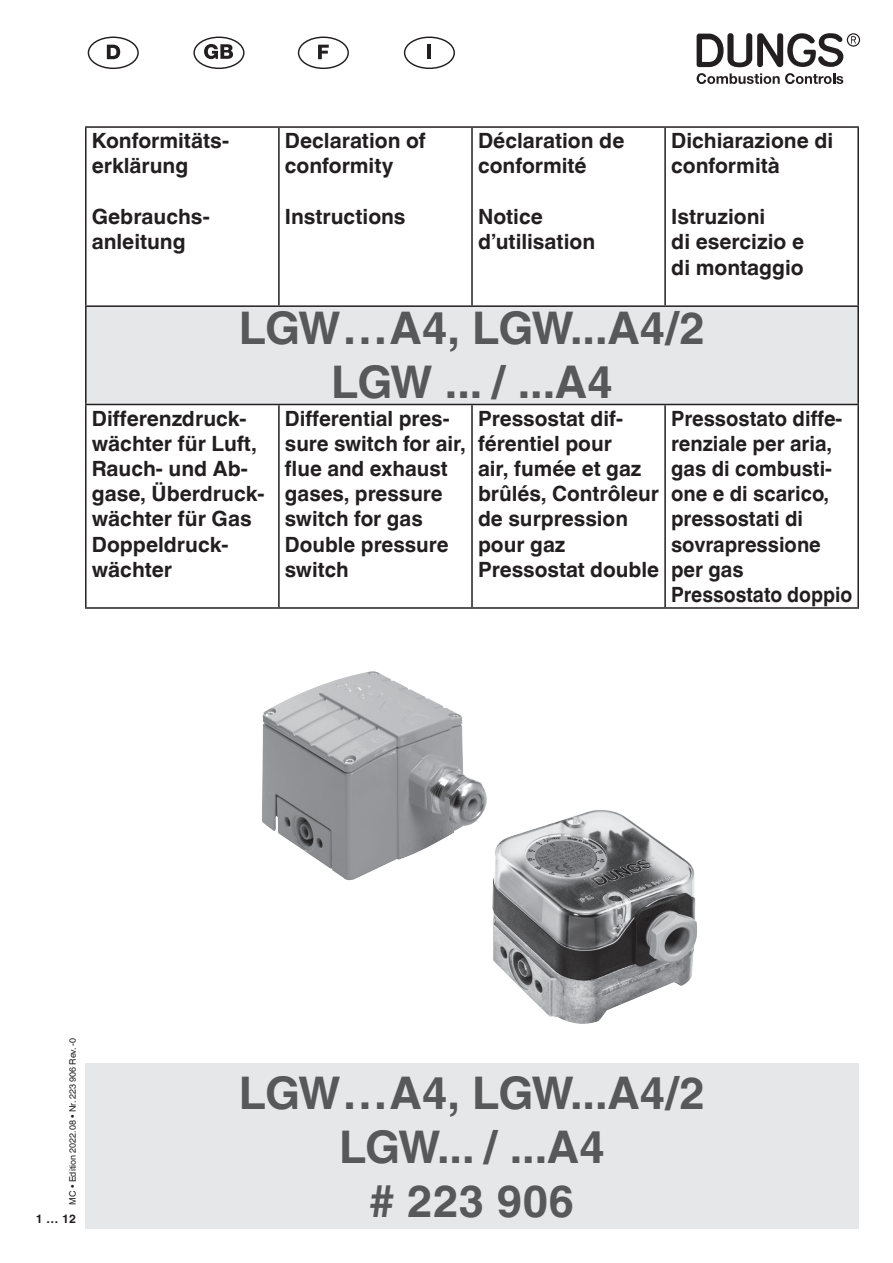
<style>
.page{position:relative;width:893px;height:1263px;background:#fff}
.page>*{position:absolute;margin:0;border:0;box-sizing:border-box;transform-origin:0 0}
.t1{font:700 45px "Helvetica World";letter-spacing:-.015em;color:#57585a}
._8_p_helv-fett{font:700 21px/25.2px "Helvetica World";color:#231f20}
._8_p_helv-fett-2{font:700 21px/25.2px "Helvetica World";color:#231f20;scale:.96 1}
.Ü-S1{font:700 21px "Helvetica World";color:#231f20}
.Ü-Abschnitte{font:700 21px "Helvetica World";color:#231f20}
._10_p_helv_-fett{font:700 21px "Helvetica World";color:#231f20}
._8_p_helv-fett-3{font:700 21px "Helvetica World";color:#231f20;scale:.92 1}
.t2{font:700 12px "Helvetica World";color:#231f20}
.t3{font:9px "Helvetica World";color:#231f20}
</style>
<div class="page">
<svg style="left:697px;top:33px;width:163px;height:34px"></svg>
<svg style="left:697px;top:73px;width:146px;height:11px"></svg>
<div style="left:88px;top:37px;width:51px;height:32px;border:1px solid #231f20;border-radius:50%"></div>
<svg style="left:106px;top:45px;width:15px;height:15px"></svg>
<svg style="left:107px;top:45px;width:13px;height:14px"></svg>
<div style="left:404px;top:37px;width:51px;height:32px;border:1px solid #231f20;border-radius:50%"></div>
<hr style="left:427px;top:45px;width:4px;height:14px;background:#231f20">
<svg style="left:194px;top:37px;width:50px;height:31px"></svg>
<div style="left:193px;top:37px;width:52px;height:32px;border:1px solid #231f20;border-radius:50%"></div>
<div style="left:203px;top:44px;width:32px;height:17px;background:#fff"></div>
<svg style="left:204px;top:44px;width:29px;height:15px"></svg>
<div style="left:298px;top:37px;width:51px;height:32px;border:1px solid #231f20;border-radius:50%"></div>
<svg style="left:318px;top:45px;width:11px;height:14px"></svg>
<div style="left:86px;top:306px;width:772px;height:98px;background:#e6e7e9"></div>
<hr style="left:85px;top:126px;width:194px;height:2px;background:#231f20">
<hr style="left:85px;top:128px;width:2px;height:177px;background:#231f20">
<hr style="left:472px;top:126px;width:193px;height:2px;background:#231f20">
<hr style="left:665px;top:126px;width:194px;height:2px;background:#231f20">
<hr style="left:664px;top:128px;width:2px;height:177px;background:#231f20">
<hr style="left:857px;top:128px;width:2px;height:177px;background:#231f20">
<hr style="left:85px;top:305px;width:194px;height:2px;background:#231f20">
<hr style="left:85px;top:307px;width:2px;height:97px;background:#231f20">
<hr style="left:472px;top:305px;width:193px;height:2px;background:#231f20">
<hr style="left:665px;top:305px;width:194px;height:2px;background:#231f20">
<hr style="left:857px;top:307px;width:2px;height:97px;background:#231f20">
<hr style="left:85px;top:404px;width:194px;height:1px;background:#231f20">
<hr style="left:85px;top:405px;width:2px;height:202px;background:#231f20">
<hr style="left:279px;top:404px;width:193px;height:1px;background:#231f20">
<hr style="left:278px;top:405px;width:2px;height:202px;background:#231f20">
<hr style="left:472px;top:404px;width:193px;height:1px;background:#231f20">
<hr style="left:471px;top:405px;width:2px;height:202px;background:#231f20">
<hr style="left:665px;top:404px;width:194px;height:1px;background:#231f20">
<hr style="left:664px;top:405px;width:2px;height:202px;background:#231f20">
<hr style="left:857px;top:405px;width:2px;height:202px;background:#231f20">
<hr style="left:85px;top:607px;width:194px;height:2px;background:#231f20">
<hr style="left:279px;top:607px;width:193px;height:2px;background:#231f20">
<hr style="left:472px;top:607px;width:193px;height:2px;background:#231f20">
<hr style="left:665px;top:607px;width:194px;height:2px;background:#231f20">
<hr style="left:279px;top:126px;width:193px;height:2px;background:#231f20">
<hr style="left:278px;top:128px;width:2px;height:177px;background:#231f20">
<hr style="left:471px;top:128px;width:2px;height:177px;background:#231f20">
<hr style="left:279px;top:305px;width:193px;height:2px;background:#231f20">
<div style="left:85px;top:1064px;width:774px;height:165px;background:#e6e7e9"></div>
<img style="left:262px;top:671px;width:225px;height:210px">
<img style="left:470px;top:795px;width:227px;height:228px">
<p class="Ü-Abschnitte" style="left:478px;top:129px;width:148px">Déclaration de</p>
<p class="Ü-Abschnitte" style="left:478px;top:154px;width:110px">conformité</p>
<p class="Ü-S1" style="left:478px;top:204px;width:66px">Notice</p>
<p class="Ü-S1" style="left:478px;top:229px;width:119px">d’utilisation</p>
<p class="Ü-S1" style="left:92px;top:129px;width:139px">Konformitäts-</p>
<p class="Ü-S1" style="left:92px;top:154px;width:98px">erklärung</p>
<p class="Ü-S1" style="left:92px;top:204px;width:120px">Gebrauchs-</p>
<p class="Ü-S1" style="left:92px;top:229px;width:95px">anleitung</p>
<p class="Ü-Abschnitte" style="left:285px;top:129px;width:142px">Declaration of</p>
<p class="Ü-Abschnitte" style="left:285px;top:154px;width:110px">conformity</p>
<p class="Ü-S1" style="left:285px;top:204px;width:122px">Instructions</p>
<p class="Ü-Abschnitte" style="left:671px;top:129px;width:164px">Dichiarazione di</p>
<p class="Ü-Abschnitte" style="left:671px;top:154px;width:110px">conformità</p>
<p class="_10_p_helv_-fett" style="left:671px;top:204px;width:96px">Istruzioni</p>
<p class="_10_p_helv_-fett" style="left:671px;top:230px;width:134px">di esercizio e</p>
<p class="_10_p_helv_-fett" style="left:671px;top:255px;width:134px">di montaggio</p>
<p class="t1" style="left:239px;top:303px;width:468px">LGW…A4, LGW...A4/2</p>
<p class="t1" style="left:331px;top:357px;width:283px">LGW ... / ...A4</p>
<p class="_8_p_helv-fett" style="left:92px;top:406px;width:174px">Differenzdruck&shy;wächter für Luft,<br>Rauch- und Ab&shy;gase, Überdruck&shy;wächter für Gas</p>
<p class="_8_p_helv-fett" style="left:92px;top:532px;width:138px">Doppeldruck&shy;wächter</p>
<p class="_8_p_helv-fett" style="left:285px;top:406px;width:183px">Differential pres&shy;sure switch for air, flue and exhaust gases, pressure switch for gas</p>
<p class="_8_p_helv-fett" style="left:285px;top:532px;width:165px">Double pressure switch</p>
<p class="_8_p_helv-fett-2" style="left:671px;top:406px;width:180px">Pressostato diffe&shy;renziale per aria, gas di combusti&shy;one e di scarico, pressostati di sovrapressione per gas</p>
<p class="_8_p_helv-fett-3" style="left:671px;top:582px;width:198px">Pressostato doppio</p>
<p class="_8_p_helv-fett" style="left:478px;top:406px;width:183px">Pressostat dif&shy;férentiel pour<br>air, fumée et gaz brûlés, Contrôleur de surpression pour gaz</p>
<p class="_8_p_helv-fett" style="left:478px;top:557px;width:183px">Pressostat double</p>
<p class="t3" style="left:67px;top:1204px;width:168px;rotate:-90deg">MC • Edition 2022.08 • Nr. 223 906 Rev. -0</p>
<p class="t2" style="left:36px;top:1212px;width:42px">1 … 12</p>
<p class="t1" style="left:239px;top:1067px;width:468px">LGW…A4, LGW...A4/2</p>
<p class="t1" style="left:339px;top:1121px;width:267px">LGW... / ...A4</p>
<p class="t1" style="left:370px;top:1175px;width:206px"># 223 906</p>
</div>
